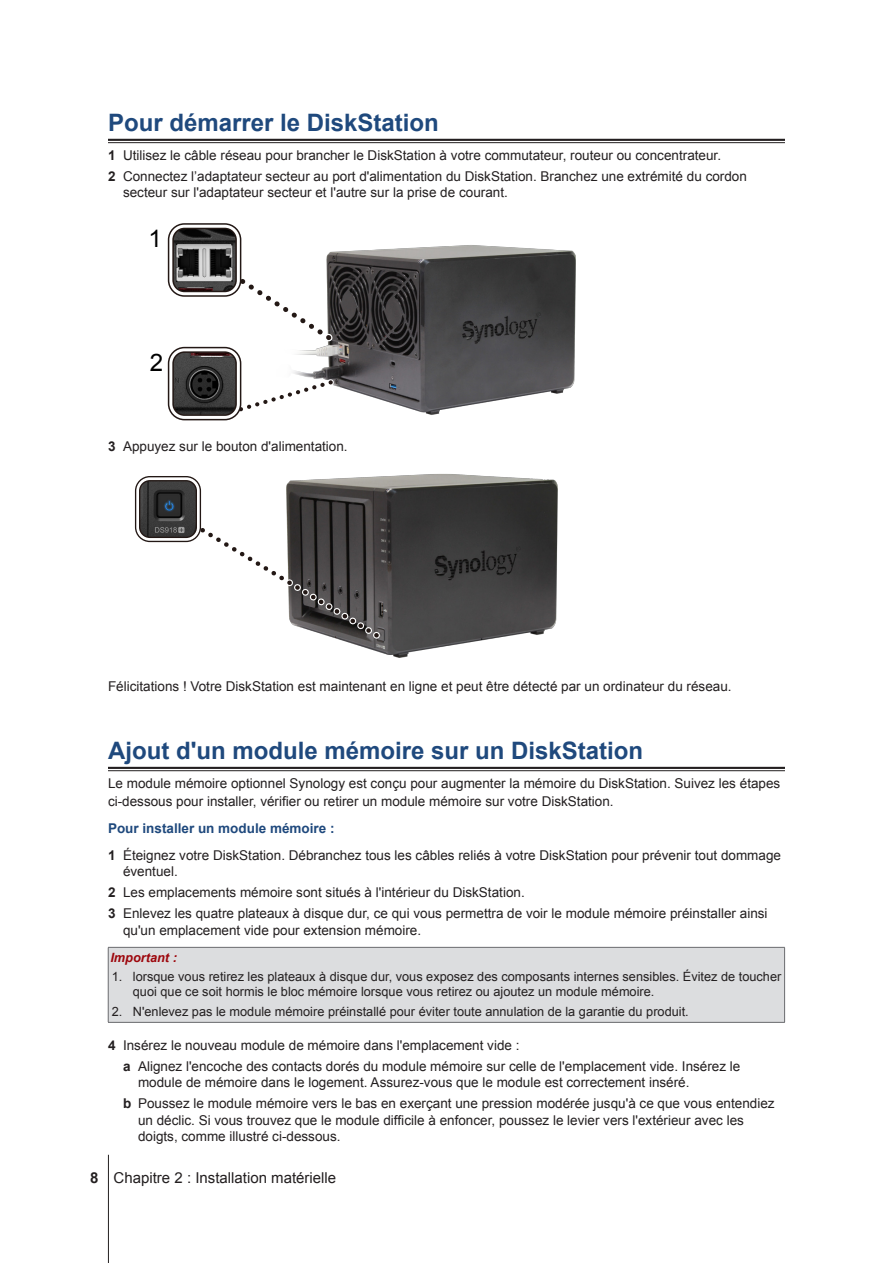
<style>
.page{position:relative;width:893px;height:1263px;background:#fff}
.page>*{position:absolute;margin:0;border:0;box-sizing:border-box;transform-origin:0 0}
.t1{font:24.15px "Arial";color:#000}
.H2-underline{font:700 24px "Arial";color:#1f497d}
.t2{font:15px "Arial";color:#231f20}
.Body-sidebar{font:13.5px/16.5px "Arial";color:#231f20}
.DisplaySentence{font:700 13.5px "Arial";color:#1f497d}
.t3{font:12.75px/15px "Arial";color:#231f20}
.Warning-sidebar{font:italic 700 12.75px "Arial";color:#9d070d}
.s1{font-weight:700}
</style>
<div class="page">
<hr style="left:108px;top:1155px;width:1px;height:108px;background:#231f20">
<hr style="left:108px;top:139px;width:677px;height:2px;background:#231f20">
<hr style="left:108px;top:142px;width:677px;height:1px;background:#231f20">
<hr style="left:108px;top:767px;width:677px;height:2px;background:#231f20">
<hr style="left:108px;top:770px;width:677px;height:1px;background:#231f20">
<img style="left:218px;top:237px;width:358px;height:184px">
<svg style="left:198px;top:249px;width:149px;height:104px"></svg>
<svg style="left:239px;top:373px;width:106px;height:44px"></svg>
<img style="left:175px;top:230px;width:65px;height:64px">
<div style="left:168px;top:223px;width:73px;height:74px;border:6px solid #231815;border-radius:14px"></div>
<div style="left:169px;top:225px;width:71px;height:70px;border:3px solid #fff;border-radius:14px"></div>
<img style="left:175px;top:350px;width:64px;height:68px">
<div style="left:168px;top:347px;width:73px;height:73px;border:6px solid #231815;border-radius:14px"></div>
<div style="left:169px;top:348px;width:71px;height:71px;border:3px solid #fff;border-radius:14px"></div>
<img style="left:201px;top:474px;width:357px;height:184px">
<svg style="left:162px;top:502px;width:225px;height:143px"></svg>
<img style="left:141px;top:482px;width:57px;height:57px">
<div style="left:135px;top:476px;width:66px;height:66px;border:5px solid #231815;border-radius:12px"></div>
<div style="left:136px;top:477px;width:64px;height:64px;border:3px solid #fff;border-radius:12px"></div>
<div style="left:108px;top:947px;width:677px;height:75px;background:#dcdddf"></div>
<hr style="left:108px;top:947px;width:1px;height:75px;background:#6c6d70">
<hr style="left:784px;top:947px;width:1px;height:75px;background:#6c6d70">
<hr style="left:108px;top:947px;width:677px;height:1px;background:#6c6d70">
<hr style="left:108px;top:1022px;width:677px;height:1px;background:#6c6d70">
<p class="H2-underline" style="left:108px;top:106px;width:332px">Pour démarrer le DiskStation</p>
<p class="Body-sidebar" style="left:108px;top:147px;width:615px"><span class="s1">1</span> Utilisez le câble réseau pour brancher le DiskStation à votre commutateur, routeur ou concentrateur.</p>
<p class="Body-sidebar" style="left:123px;top:168px;width:625px;text-indent:-15px"><span class="s1">2</span> Connectez l’adaptateur secteur au port d'alimentation du DiskStation. Branchez une extrémité du cordon secteur sur l'adaptateur secteur et l'autre sur la prise de courant.</p>
<p class="t1" style="left:148px;top:223px;width:15px">1</p>
<p class="t1" style="left:150px;top:347px;width:15px">2</p>
<p class="Body-sidebar" style="left:108px;top:438px;width:241px"><span class="s1">3</span> Appuyez sur le bouton d'alimentation.</p>
<p class="Body-sidebar" style="left:108px;top:678px;width:625px">Félicitations ! Votre DiskStation est maintenant en ligne et peut être détecté par un ordinateur du réseau.</p>
<p class="H2-underline" style="left:108px;top:734px;width:537px">Ajout d'un module mémoire sur un DiskStation</p>
<p class="Body-sidebar" style="left:108px;top:774px;width:674px;line-height:18px">Le module mémoire optionnel Synology est conçu pour augmenter la mémoire du DiskStation. Suivez les étapes ci-dessous pour installer, vérifier ou retirer un module mémoire sur votre DiskStation.</p>
<p class="DisplaySentence" style="left:108px;top:819px;width:228px">Pour installer un module mémoire :</p>
<p class="Body-sidebar" style="left:123px;top:847px;width:660px;text-indent:-15px"><span class="s1">1</span> Éteignez votre DiskStation. Débranchez tous les câbles reliés à votre DiskStation pour prévenir tout dommage éventuel.</p>
<p class="Body-sidebar" style="left:108px;top:884px;width:418px"><span class="s1">2</span> Les emplacements mémoire sont situés à l'intérieur du DiskStation.</p>
<p class="Body-sidebar" style="left:123px;top:905px;width:646px;text-indent:-15px"><span class="s1">3</span> Enlevez les quatre plateaux à disque dur, ce qui vous permettra de voir le module mémoire préinstaller ainsi qu'un emplacement vide pour extension mémoire.</p>
<p class="Warning-sidebar" style="left:110px;top:948px;width:68px">Important :</p>
<p class="t3" style="left:133px;top:969px;width:650px;text-indent:-21px">1. lorsque vous retirez les plateaux à disque dur, vous exposez des composants internes sensibles. Évitez de toucher quoi que ce soit hormis le bloc mémoire lorsque vous retirez ou ajoutez un module mémoire.</p>
<p class="t3" style="left:112px;top:1004px;width:578px">2. N'enlevez pas le module mémoire préinstallé pour éviter toute annulation de la garantie du produit.</p>
<p class="Body-sidebar" style="left:108px;top:1037px;width:413px"><span class="s1">4</span> Insérez le nouveau module de mémoire dans l'emplacement vide :</p>
<p class="Body-sidebar" style="left:138px;top:1058px;width:604px;text-indent:-15px"><span class="s1">a</span> Alignez l'encoche des contacts dorés du module mémoire sur celle de l'emplacement vide. Insérez le module de mémoire dans le logement. Assurez-vous que le module est correctement inséré.</p>
<p class="Body-sidebar" style="left:138px;top:1095px;width:638px;text-indent:-15px"><span class="s1">b</span> Poussez le module mémoire vers le bas en exerçant une pression modérée jusqu'à ce que vous entendiez un déclic. Si vous trouvez que le module difficile à enfoncer, poussez le levier vers l'extérieur avec les doigts, comme illustré ci-dessous.</p>
<p class="t2" style="left:90px;top:1168px;width:247px"><span class="s1">8</span> Chapitre 2 : Installation matérielle</p>
</div>
